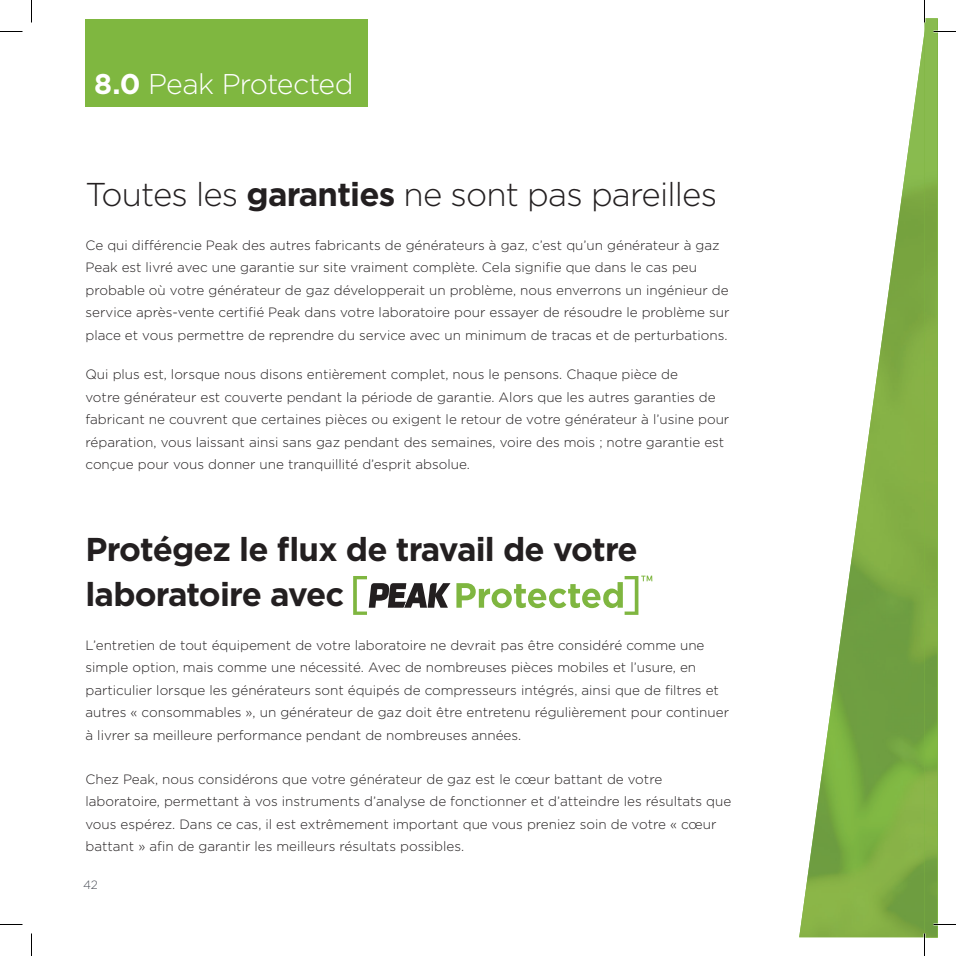
<style>
.page{position:relative;width:956px;height:956px;background:#fff}
.page>*{position:absolute;margin:0;border:0;box-sizing:border-box;transform-origin:0 0}
.t1{font:700 33px/45px "Gotham";letter-spacing:-.025em;color:#231f20}
.t2{font:300 33px "Gotham";letter-spacing:-.025em;color:#231f20}
.t3{font:300 28.5px "Gotham";letter-spacing:-.03em;color:#fff}
.t4{font:300 13.5px/22.5px "Gotham";color:#231f20}
.t5{font:300 12px "Gotham";color:#4f535c}
.s1{font-weight:700}
</style>
<div class="page">
<img style="left:799px;top:36px;width:125px;height:901px">
<div style="left:85px;top:19px;width:282px;height:87px;background:#7fb740"></div>
<svg style="left:353px;top:576px;width:97px;height:39px"></svg>
<svg style="left:456px;top:576px;width:196px;height:39px"></svg>
<hr style="left:923px;top:933px;width:2px;height:23px;background:#fff">
<svg style="left:0;top:31px;width:22px;height:1px"></svg>
<svg style="left:0;top:924px;width:22px;height:1px"></svg>
<svg style="left:31px;top:0;width:1px;height:23px"></svg>
<svg style="left:31px;top:933px;width:1px;height:23px"></svg>
<svg style="left:924px;top:0;width:32px;height:956px"></svg>
<h2 class="t3" style="left:94px;top:66px;width:261px"><span class="s1">8.0</span> Peak Protected</h2>
<h1 class="t2" style="left:86px;top:174px;width:633px">Toutes les <span class="s1">garanties</span> ne sont pas pareilles</h1>
<p class="t4" style="left:86px;top:233px;width:645px">Ce qui différencie Peak des autres fabricants de générateurs à gaz, c’est qu’un générateur à gaz Peak est livré avec une garantie sur site vraiment complète. Cela signifie que dans le cas peu probable où votre générateur de gaz développerait un problème, nous enverrons un ingénieur de service après-vente certifié Peak dans votre laboratoire pour essayer de résoudre le problème sur place et vous permettre de reprendre du service avec un minimum de tracas et de perturbations.</p>
<p class="t4" style="left:86px;top:363px;width:645px">Qui plus est, lorsque nous disons entièrement complet, nous le pensons. Chaque pièce de<br>votre générateur est couverte pendant la période de garantie. Alors que les autres garanties de fabricant ne couvrent que certaines pièces ou exigent le retour de votre générateur à l’usine pour réparation, vous laissant ainsi sans gaz pendant des semaines, voire des mois ; notre garantie est conçue pour vous donner une tranquillité d’esprit absolue.</p>
<h1 class="t1" style="left:86px;top:527px;width:554px">Protégez le flux de travail de votre laboratoire avec</h1>
<p class="t4" style="left:86px;top:633px;width:645px">L’entretien de tout équipement de votre laboratoire ne devrait pas être considéré comme une simple option, mais comme une nécessité. Avec de nombreuses pièces mobiles et l’usure, en particulier lorsque les générateurs sont équipés de compresseurs intégrés, ainsi que de filtres et autres « consommables », un générateur de gaz doit être entretenu régulièrement pour continuer à livrer sa meilleure performance pendant de nombreuses années.</p>
<p class="t4" style="left:86px;top:767px;width:647px">Chez Peak, nous considérons que votre générateur de gaz est le cœur battant de votre laboratoire, permettant à vos instruments d’analyse de fonctionner et d’atteindre les résultats que vous espérez. Dans ce cas, il est extrêmement important que vous preniez soin de votre « cœur battant » afin de garantir les meilleurs résultats possibles.</p>
<p class="t5" style="left:83px;top:877px;width:16px">42</p>
</div>
